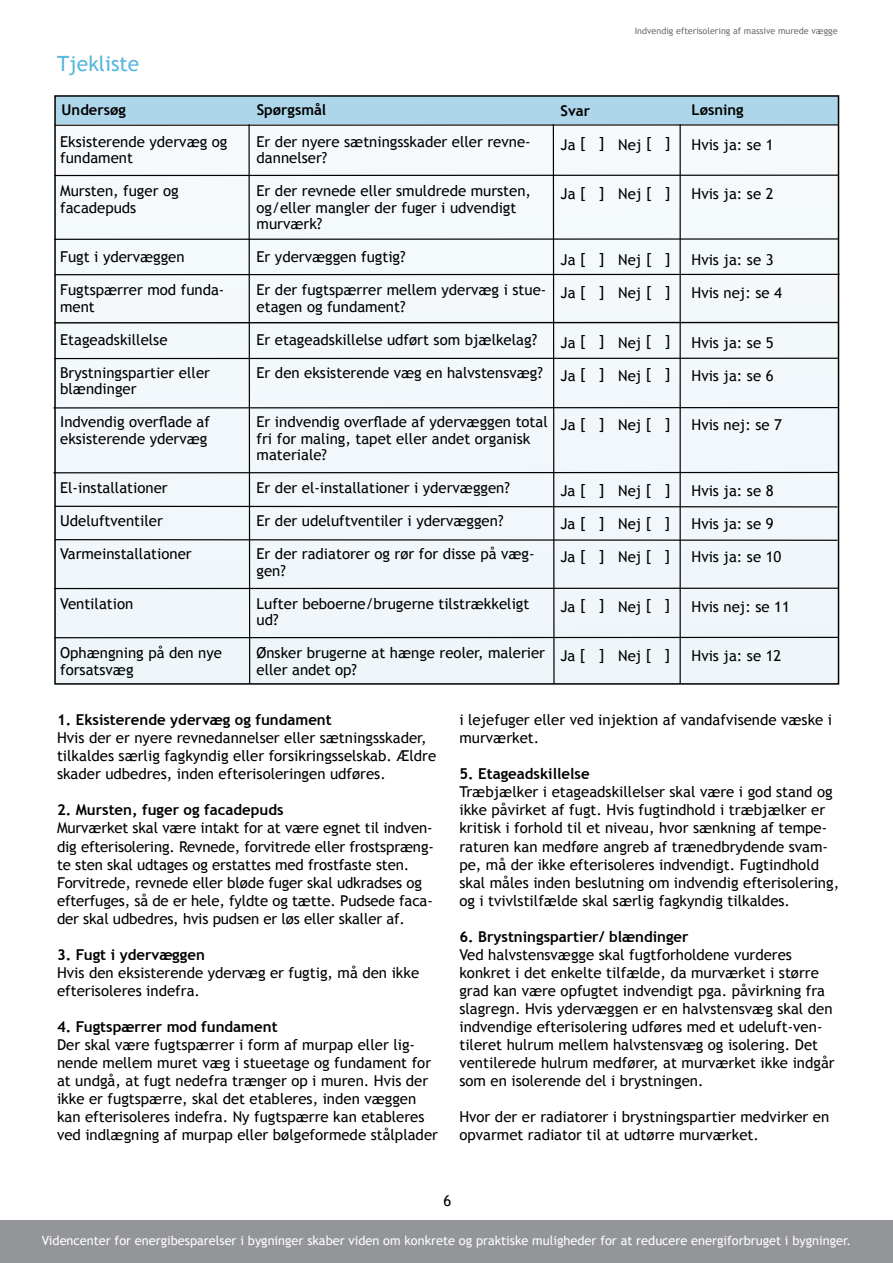
<style>
.page{position:relative;width:893px;height:1263px;background:#fff}
.page>*{position:absolute;margin:0;border:0;box-sizing:border-box;transform-origin:0 0}
.t1{font:21px "Trebuchet MS";color:#58b7dd}
.t2{font:15px/18px "Trebuchet MS";color:#000}
.t3{font:700 15px "Trebuchet MS";color:#000}
.t4{font:700 14.85px "Trebuchet MS";color:#000}
.t5{font:12.75px "Trebuchet MS";color:#fff}
.t6{font:9px "Trebuchet MS";color:#6d6e71}
</style>
<div class="page">
<div style="left:0;top:1221px;width:893px;height:42px;background:#939598"></div>
<div style="left:55px;top:96px;width:784px;height:28px;background:#aed6eb"></div>
<div style="left:54px;top:123px;width:785px;height:562px;background:#f2f7fb"></div>
<hr style="left:54px;top:588px;width:785px;height:1px;background:#000">
<hr style="left:54px;top:637px;width:785px;height:1px;background:#000">
<hr style="left:53px;top:407px;width:785px;height:1px;background:#000">
<hr style="left:53px;top:472px;width:785px;height:1px;background:#000">
<hr style="left:54px;top:322px;width:785px;height:1px;background:#000">
<h1 class="t1" style="left:57px;top:51px;width:84px">Tjekliste</h1>
<p class="t6" style="left:635px;top:26px;width:204px">Indvendig efterisolering af massive murede vægge</p>
<p class="t4" style="left:62px;top:101px;width:66px">Undersøg</p>
<p class="t4" style="left:257px;top:101px;width:71px">Spørgsmål</p>
<p class="t4" style="left:561px;top:101px;width:31px">Svar</p>
<p class="t4" style="left:691px;top:101px;width:54px">Løsning</p>
<p class="t2" style="left:691px;top:135px;width:84px">Hvis ja: se 1</p>
<p class="t2" style="left:691px;top:185px;width:84px">Hvis ja: se 2</p>
<p class="t2" style="left:60px;top:133px;width:169px;line-height:16.5px">Eksisterende ydervæg og fundament</p>
<p class="t2" style="left:60px;top:183px;width:120px;line-height:16.5px">Mursten, fuger og facadepuds</p>
<p class="t2" style="left:60px;top:248px;width:126px">Fugt i ydervæggen</p>
<p class="t2" style="left:60px;top:282px;width:166px;line-height:16.5px">Fugtspærrer mod funda&shy;ment</p>
<p class="t2" style="left:60px;top:330px;width:109px">Etageadskillelse</p>
<p class="t2" style="left:60px;top:364px;width:151px;line-height:16.5px">Brystningspartier eller blændinger</p>
<p class="t2" style="left:60px;top:414px;width:151px;line-height:16.5px">Indvendig overflade af eksisterende ydervæg</p>
<p class="t2" style="left:60px;top:479px;width:109px">El-installationer</p>
<p class="t2" style="left:60px;top:512px;width:104px">Udeluftventiler</p>
<p class="t2" style="left:60px;top:545px;width:133px">Varmeinstallationer</p>
<p class="t2" style="left:60px;top:594px;width:75px">Ventilation</p>
<p class="t2" style="left:60px;top:645px;width:163px;line-height:16.5px">Ophængning på den nye forsatsvæg</p>
<p class="t2" style="left:257px;top:133px;width:276px;line-height:16.5px">Er der nyere sætningsskader eller revne&shy;dannelser?</p>
<p class="t2" style="left:257px;top:183px;width:276px;line-height:16.5px">Er der revnede eller smuldrede mursten, og/eller mangler der fuger i udvendigt murværk?</p>
<p class="t2" style="left:257px;top:248px;width:151px">Er ydervæggen fugtig?</p>
<p class="t2" style="left:257px;top:282px;width:291px;line-height:16.5px">Er der fugtspærrer mellem ydervæg i stue&shy;etagen og fundament?</p>
<p class="t2" style="left:257px;top:330px;width:282px">Er etageadskillelse udført som bjælkelag?</p>
<p class="t2" style="left:257px;top:363px;width:288px">Er den eksisterende væg en halvstensvæg?</p>
<p class="t2" style="left:257px;top:414px;width:293px;line-height:16.5px">Er indvendig overflade af ydervæggen total fri for maling, tapet eller andet organisk materiale?</p>
<p class="t2" style="left:257px;top:479px;width:255px">Er der el-installationer i ydervæggen?</p>
<p class="t2" style="left:257px;top:512px;width:248px">Er der udeluftventiler i ydervæggen?</p>
<p class="t2" style="left:257px;top:546px;width:279px;line-height:16.5px">Er der radiatorer og rør for disse på væg&shy;gen?</p>
<p class="t2" style="left:257px;top:595px;width:274px;line-height:16.5px">Lufter beboerne/brugerne tilstrækkeligt ud?</p>
<p class="t2" style="left:257px;top:645px;width:290px;line-height:16.5px">Ønsker brugerne at hænge reoler, malerier eller andet op?</p>
<p class="t2" style="left:561px;top:136px;width:111px">Ja [ ] Nej [ ]</p>
<p class="t2" style="left:561px;top:185px;width:111px">Ja [ ] Nej [ ]</p>
<p class="t2" style="left:561px;top:251px;width:111px">Ja [ ] Nej [ ]</p>
<p class="t2" style="left:561px;top:284px;width:111px">Ja [ ] Nej [ ]</p>
<p class="t2" style="left:560px;top:334px;width:111px">Ja [ ] Nej [ ]</p>
<p class="t2" style="left:560px;top:367px;width:111px">Ja [ ] Nej [ ]</p>
<p class="t2" style="left:560px;top:416px;width:111px">Ja [ ] Nej [ ]</p>
<p class="t2" style="left:691px;top:251px;width:84px">Hvis ja: se 3</p>
<p class="t2" style="left:691px;top:284px;width:92px">Hvis nej: se 4</p>
<p class="t2" style="left:691px;top:333px;width:84px">Hvis ja: se 5</p>
<p class="t2" style="left:691px;top:366px;width:84px">Hvis ja: se 6</p>
<p class="t2" style="left:691px;top:416px;width:92px">Hvis nej: se 7</p>
<p class="t2" style="left:560px;top:482px;width:111px">Ja [ ] Nej [ ]</p>
<p class="t2" style="left:560px;top:515px;width:111px">Ja [ ] Nej [ ]</p>
<p class="t2" style="left:560px;top:548px;width:111px">Ja [ ] Nej [ ]</p>
<p class="t2" style="left:560px;top:598px;width:111px">Ja [ ] Nej [ ]</p>
<p class="t2" style="left:560px;top:647px;width:111px">Ja [ ] Nej [ ]</p>
<p class="t2" style="left:691px;top:482px;width:84px">Hvis ja: se 8</p>
<p class="t2" style="left:691px;top:515px;width:84px">Hvis ja: se 9</p>
<p class="t2" style="left:691px;top:548px;width:91px">Hvis ja: se 10</p>
<p class="t2" style="left:691px;top:597px;width:100px">Hvis nej: se 11</p>
<p class="t2" style="left:691px;top:647px;width:91px">Hvis ja: se 12</p>
<p class="t3" style="left:57px;top:711px;width:276px">1. Eksisterende ydervæg og fundament</p>
<p class="t2" style="left:57px;top:729px;width:381px">Hvis der er nyere revnedannelser eller sætningsskader, tilkaldes særlig fagkyndig eller forsikringsselskab. Ældre skader udbedres, inden efterisoleringen udføres.</p>
<p class="t3" style="left:57px;top:801px;width:228px">2. Mursten, fuger og facadepuds</p>
<p class="t2" style="left:57px;top:819px;width:378px">Murværket skal være intakt for at være egnet til indven&shy;dig efterisolering. Revnede, forvitrede eller frostspræng&shy;te sten skal udtages og erstattes med frostfaste sten.<br>Forvitrede, revnede eller bløde fuger skal udkradses og efterfuges, så de er hele, fyldte og tætte. Pudsede faca&shy;der skal udbedres, hvis pudsen er løs eller skaller af.</p>
<p class="t3" style="left:57px;top:945px;width:149px">3. Fugt i ydervæggen</p>
<p class="t2" style="left:57px;top:963px;width:364px">Hvis den eksisterende ydervæg er fugtig, må den ikke efterisoleres indefra.</p>
<p class="t3" style="left:57px;top:1017px;width:222px">4. Fugtspærrer mod fundament</p>
<p class="t2" style="left:57px;top:1035px;width:382px">Der skal være fugtspærrer i form af murpap eller lig&shy;nende mellem muret væg i stueetage og fundament for at undgå, at fugt nedefra trænger op i muren. Hvis der ikke er fugtspærre, skal det etableres, inden væggen kan efterisoleres indefra. Ny fugtspærre kan etableres ved indlægning af murpap eller bølgeformede stålplader</p>
<p class="t2" style="left:459px;top:711px;width:374px">i lejefuger eller ved injektion af vandafvisende væske i murværket.</p>
<p class="t3" style="left:459px;top:765px;width:132px">5. Etageadskillelse</p>
<p class="t2" style="left:459px;top:783px;width:381px">Træbjælker i etageadskillelser skal være i god stand og ikke påvirket af fugt. Hvis fugtindhold i træbjælker er kritisk i forhold til et niveau, hvor sænkning af tempe&shy;raturen kan medføre angreb af trænedbrydende svam&shy;pe, må der ikke efterisoleres indvendigt. Fugtindhold skal måles inden beslutning om indvendig efterisolering, og i tvivlstilfælde skal særlig fagkyndig tilkaldes.</p>
<p class="t3" style="left:459px;top:927px;width:231px">6. Brystningspartier/ blændinger</p>
<p class="t2" style="left:459px;top:945px;width:377px">Ved halvstensvægge skal fugtforholdene vurderes konkret i det enkelte tilfælde, da murværket i større grad kan være opfugtet indvendigt pga. påvirkning fra slagregn. Hvis ydervæggen er en halvstensvæg skal den indvendige efterisolering udføres med et udeluft-ven&shy;tileret hulrum mellem halvstensvæg og isolering. Det ventilerede hulrum medfører, at murværket ikke indgår som en isolerende del i brystningen.</p>
<p class="t2" style="left:459px;top:1107px;width:371px">Hvor der er radiatorer i brystningspartier medvirker en opvarmet radiator til at udtørre murværket.</p>
<p class="t2" style="left:443px;top:1192px;width:9px">6</p>
<p class="t5" style="left:42px;top:1233px;width:811px">Videncenter for energibesparelser i bygninger skaber viden om konkrete og praktiske muligheder for at reducere energiforbruget i bygninger.</p>
</div>
